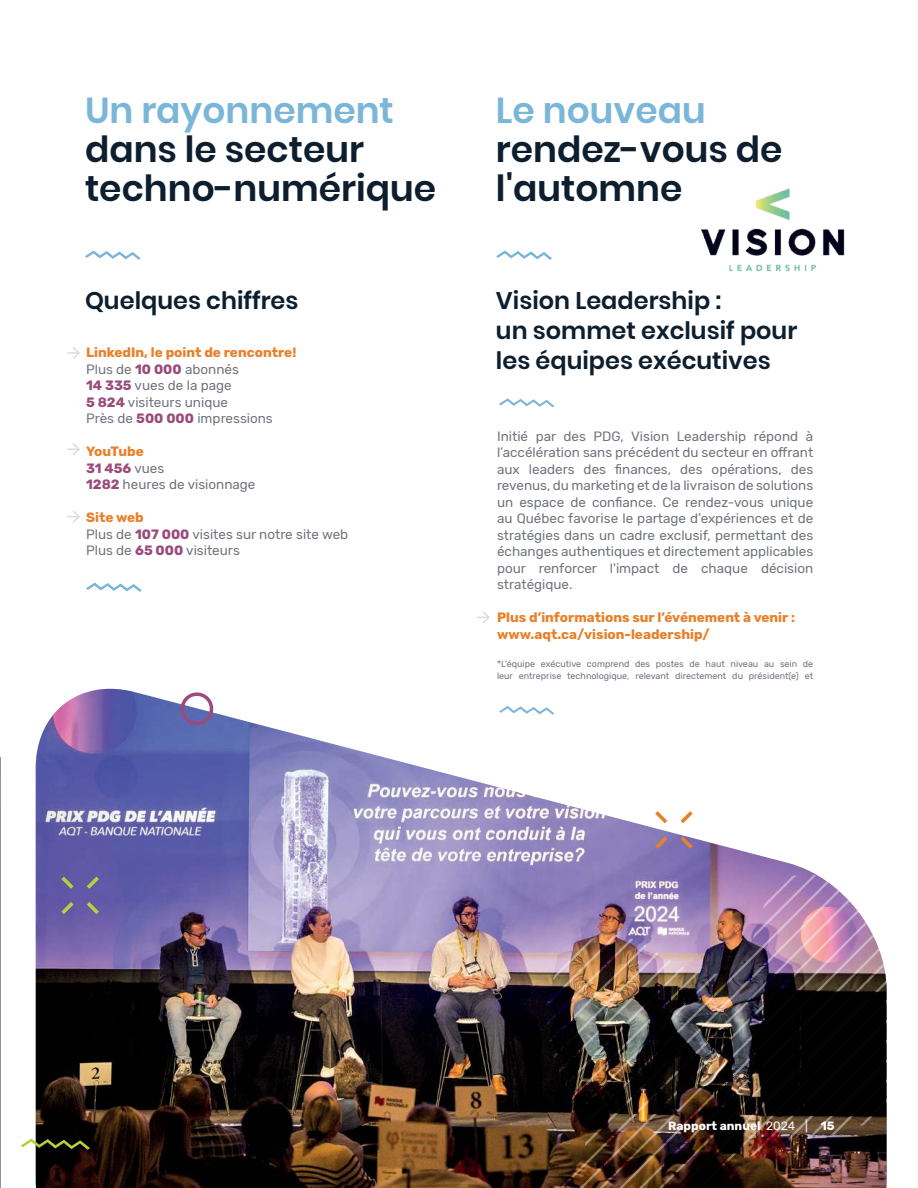
<style>
.page{position:relative;width:918px;height:1188px;background:#fff}
.page>*{position:absolute;margin:0;border:0;box-sizing:border-box;transform-origin:0 0}
.t1{font:600 36px/39px "Poppins";color:#0d1f2e}
.t2{font:600 36px "Poppins";color:#7bb6d9}
.t3{font:600 24px/30px "Poppins";color:#0d1f2e}
.t4{font:13.5px/16.5px "Rubik";color:#6e727d}
.t5{font:700 13.5px/16.5px "Rubik";color:#e9802a}
.t6{font:700 12px "Rubik";color:#fff}
.t7{font:9px/12px "Rubik";color:#6e727d}
.s1{font-weight:700;color:#e9802a}
.s2{font-weight:700;color:#9b4b7b}
.s3{font-weight:400}
</style>
<div class="page">
<img style="left:0;top:757px;width:1px;height:431px">
<svg style="left:86px;top:583px;width:56px;height:9px"></svg>
<svg style="left:499px;top:398px;width:56px;height:9px"></svg>
<svg style="left:496px;top:251px;width:56px;height:9px"></svg>
<svg style="left:67px;top:347px;width:13px;height:12px"></svg>
<svg style="left:67px;top:443px;width:13px;height:12px"></svg>
<svg style="left:67px;top:511px;width:13px;height:12px"></svg>
<svg style="left:477px;top:611px;width:13px;height:12px"></svg>
<svg style="left:85px;top:251px;width:56px;height:9px"></svg>
<img style="left:36px;top:689px;width:797px;height:499px">
<svg style="left:878px;top:947px;width:9px;height:241px;background:#3a312f"></svg>
<svg style="left:867px;top:924px;width:11px;height:264px;background:#403333"></svg>
<svg style="left:538px;top:902px;width:329px;height:286px;background:#4a3a3e"></svg>
<img style="left:540px;top:893px;width:316px;height:295px">
<img style="left:585px;top:886px;width:259px;height:261px">
<img style="left:583px;top:879px;width:248px;height:248px">
<svg style="left:753px;top:875px;width:63px;height:64px;background:#b88cb9"></svg>
<img style="left:546px;top:935px;width:172px;height:178px">
<svg style="left:681px;top:811px;width:12px;height:12px"></svg>
<svg style="left:655px;top:837px;width:12px;height:12px"></svg>
<svg style="left:655px;top:811px;width:12px;height:12px"></svg>
<svg style="left:681px;top:837px;width:12px;height:12px"></svg>
<svg style="left:87px;top:877px;width:12px;height:12px"></svg>
<svg style="left:61px;top:902px;width:13px;height:12px"></svg>
<svg style="left:61px;top:877px;width:13px;height:12px"></svg>
<svg style="left:87px;top:902px;width:12px;height:12px"></svg>
<svg style="left:181px;top:692px;width:32px;height:33px"></svg>
<svg style="left:21px;top:1138px;width:69px;height:12px"></svg>
<img style="left:701px;top:188px;width:144px;height:84px">
<h1 class="t2" style="left:85px;top:93px;width:310px">Un rayonnement</h1>
<h1 class="t1" style="left:85px;top:132px;width:353px">dans le secteur techno-numérique</h1>
<h2 class="t3" style="left:85px;top:288px;width:215px">Quelques chiffres</h2>
<p class="t4" style="left:86px;top:345px;width:212px"><span class="s1">LinkedIn, le point de rencontre!<br></span>Plus de <span class="s2">10 000</span> abonnés<br><span class="s2">14 335</span> vues de la page<br><span class="s2">5 824</span> visiteurs unique<br>Près de <span class="s2">500 000</span> impressions</p>
<p class="t4" style="left:86px;top:444px;width:171px"><span class="s1">YouTube<br></span><span class="s2">31 456</span> vues<br><span class="s2">1282</span> heures de visionnage</p>
<p class="t4" style="left:86px;top:509px;width:264px"><span class="s1">Site web<br></span>Plus de <span class="s2">107 000</span> visites sur notre site web<br>Plus de <span class="s2">65 000</span> visiteurs</p>
<h1 class="t2" style="left:496px;top:93px;width:211px">Le nouveau</h1>
<h1 class="t1" style="left:496px;top:132px;width:288px">rendez-vous de l'automne</h1>
<h2 class="t3" style="left:496px;top:288px;width:303px">Vision Leadership :<br>un sommet exclusif pour les équipes exécutives</h2>
<p class="t4" style="left:497px;top:428px;width:318px;text-align:justify">Initié par des PDG, Vision Leadership répond à l’accélération sans précédent du secteur en o昀昀rant aux leaders des 昀椀nances, des opérations, des revenus, du marketing et de la livraison de solutions un espace de con昀椀ance. Ce rendez-vous unique au Québec favorise le partage d’expériences et de stratégies dans un cadre exclusif, permettant des échanges authentiques et directement applicables pour renforcer l'impact de chaque décision stratégique.</p>
<p class="t5" style="left:497px;top:610px;width:299px">Plus d’informations sur l’événement à venir : www.aqt.ca/vision-leadership/</p>
<p class="t7" style="left:497px;top:658px;width:318px">*L’équipe exécutive comprend des postes de haut niveau au sein de leur entreprise technologique, relevant directement du président(e) et</p>
<p class="t6" style="left:668px;top:1119px;width:168px">Rapport annuel <span class="s3">2024 |</span> 15</p>
</div>
